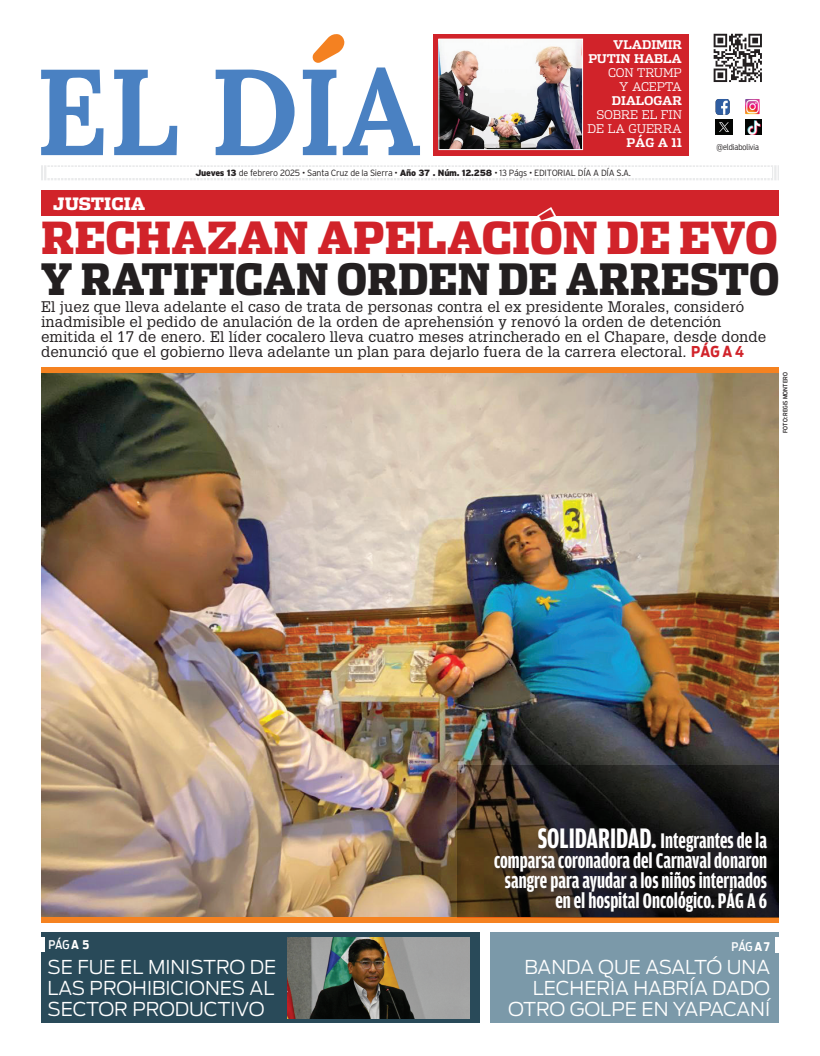
<style>
.page{position:relative;width:820px;height:1056px;background:#fff}
.page>*{position:absolute;margin:0;border:0;box-sizing:border-box;transform-origin:0 0}
.t1{font:900 44px "Dispatch Cond";color:#d1232a;scale:1.05 1}
.t2{font:900 43px "Dispatch Cond";color:#231f20}
.t3{font:700 22.5px/20px "Amplitude Comp";color:#fff;text-align:right;scale:.95 1}
.t4{font:300 19px/21px "Antenna";color:#fff;text-align:right}
.t5{font:900 17px "Dispatch";color:#fff;scale:.95 1}
.t6{font:15px/15.1px "Glypha";letter-spacing:.01em;color:#231f20}
.t7{font:300 12px/14px "Dispatch";letter-spacing:-.01em;color:#fff;text-align:right}
.t8{font:500 12px "Antenna Cond";letter-spacing:-.02em;color:#fff}
.t9{font:300 9px "Interstate";letter-spacing:-.03em;color:#231f20}
.t10{font:300 8px "Antenna Cond";color:#231f20}
.t11{font:500 6px "Antenna Cond";letter-spacing:.015em;color:#231f20}
.s1{font-weight:700}
.s2{font-weight:900}
.s3{font-family:"Antenna Cond";font-weight:700;color:#d1232a}
.s4{font-size:30px}
</style>
<div class="page">
<div style="left:41px;top:190px;width:737px;height:26px;background:#d1232a"></div>
<img style="left:41px;top:372px;width:737px;height:545px">
<div style="left:41px;top:917px;width:737px;height:5px;background:#f58220"></div>
<div style="left:41px;top:367px;width:737px;height:5px;background:#f58220"></div>
<img style="left:457px;top:766px;width:321px;height:151px">
<div style="left:492px;top:826px;width:282px;height:94px;background:#231f20;opacity:.8"></div>
<div style="left:490px;top:932px;width:288px;height:91px;background:#7b99a9"></div>
<div style="left:774px;top:937px;width:8px;height:15px;background:#fff"></div>
<div style="left:41px;top:932px;width:438px;height:91px;background:#294a59"></div>
<div style="left:37px;top:937px;width:8px;height:14px;background:#fff"></div>
<img style="left:287px;top:937px;width:182px;height:81px">
<svg style="left:41px;top:165px;width:736px;height:15px"></svg>
<div style="left:48px;top:168px;width:724px;height:10px;background:#fff"></div>
<svg style="left:713px;top:34px;width:48px;height:48px"></svg>
<div style="left:432px;top:34px;width:256px;height:121px;background:#d1232a"></div>
<img style="left:440px;top:41px;width:141px;height:107px">
<div style="left:438px;top:39px;width:145px;height:111px;border:1px solid #fff"></div>
<svg style="left:41px;top:70px;width:62px;height:85px"></svg>
<svg style="left:114px;top:70px;width:63px;height:85px"></svg>
<svg style="left:215px;top:70px;width:79px;height:85px"></svg>
<svg style="left:303px;top:34px;width:117px;height:121px"></svg>
<img style="left:745px;top:119px;width:16px;height:16px">
<img style="left:715px;top:120px;width:16px;height:15px">
<img style="left:745px;top:99px;width:14px;height:15px">
<img style="left:715px;top:99px;width:14px;height:16px">
<p class="t7" style="left:587px;top:37px;width:96px"><span class="s1">VLADIMIR<br>PUTIN HABLA<br></span>CON TRUMP<br>Y ACEPTA<br><span class="s1">DIALOGAR<br></span>SOBRE EL FIN<br>DE LA GUERRA <span class="s1">pÁg A 11</span></p>
<p class="t9" style="left:195px;top:168px;width:437px"><span class="s2">Jueves 13</span> de febrero 2025 • Santa Cruz de la Sierra • <span class="s2">Año 37 . Núm. 12.258</span> • 13 Págs • EDITORIAL DÍA A DÍA S.A.</p>
<p class="t10" style="left:716px;top:143px;width:44px">@eldiabolivia</p>
<p class="t5" style="left:53px;top:191px;width:99px">JUSTICIA</p>
<p class="t1" style="left:41px;top:209px;width:703px">RECHAZAN APELACIÓN DE EVO</p>
<p class="t2" style="left:41px;top:251px;width:740px">Y RATIFICAN ORDEN DE ARRESTO</p>
<p class="t6" style="left:41px;top:298px;width:726px">El juez que lleva adelante el caso de trata de personas contra el ex presidente Morales, consideró inadmisible el pedido de anulación de la orden de aprehensión y renovó la orden de detención emitida el 17 de enero. El líder cocalero lleva cuatro meses atrincherado en el Chapare, desde donde denunció que el gobierno lleva adelante un plan para dejarlo fuera de la carrera electoral. <span class="s3">PÁG A 4</span></p>
<p class="t11" style="left:781px;top:433px;width:61px;rotate:-90deg">FOTO: Regis Montero</p>
<p class="t8" style="left:48px;top:937px;width:42px">PÁG <span class="s1">A 5</span></p>
<p class="t4" style="left:47px;top:956px;width:230px;text-align:justify">SE FUE EL MINISTRO DE LAS PROHIBICIONES AL SECTOR PRODUCTIVO</p>
<p class="t3" style="left:494px;top:831px;width:289px"><span class="s4">SOLIDARIDAD.</span> Integrantes de la comparsa coronadora del Carnaval donaron sangre para ayudar a los niños internados en el hospital Oncológico. PÁG A 6</p>
<p class="t8" style="left:731px;top:939px;width:40px">PÁG <span class="s1">A 7</span></p>
<p class="t4" style="left:508px;top:956px;width:263px">BANDA QUE ASALTÓ UNA<br>LECHERÌA HABRÍA DADO<br>OTRO GOLPE EN YAPACANÍ</p>
</div>
